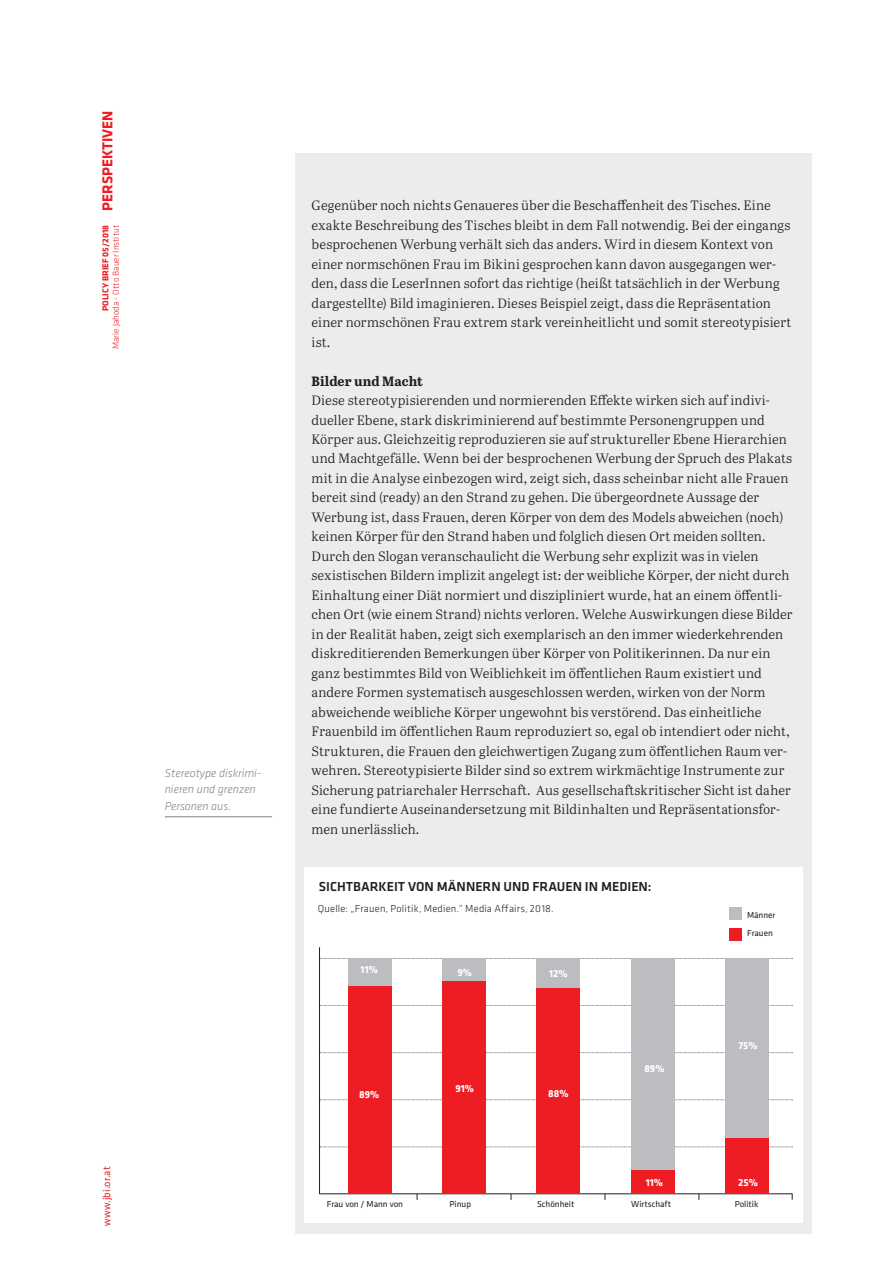
<style>
.page{position:relative;width:893px;height:1263px;background:#fff}
.page>*{position:absolute;margin:0;border:0;box-sizing:border-box;transform-origin:0 0}
.t1{font:13.5px/19.5px "Abril Text Lt";letter-spacing:.005em;color:#231f20}
.t2{font:500 13.5px "Klavika";color:#231f20}
.t3{font:700 13.5px "Abril Text";color:#231f20}
.t4{font:italic 300 12px/16.5px "Klavika";color:#808285}
.t5{font:300 10.5px "Klavika";letter-spacing:.015em;color:#231f20}
.t6{font:700 10.5px "Klavika";color:#fff}
.t7{font:10.5px "Klavika";letter-spacing:.01em;color:#ee1d23}
.t8{font:9px/18.3px "Klavika";color:#231f20}
.t9{font:700 9px "Klavika";color:#ee1d23}
.t10{font:300 9px "Klavika";color:#ee1d23}
.s1{font-size:15px}
</style>
<div class="page">
<div style="left:296px;top:153px;width:516px;height:1080px;background:#ececee"></div>
<hr style="left:165px;top:816px;width:107px;height:1px;background:#808285">
<div style="left:305px;top:867px;width:498px;height:356px;background:#fff"></div>
<svg style="left:320px;top:958px;width:473px;height:1px"></svg>
<svg style="left:320px;top:1005px;width:473px;height:1px"></svg>
<svg style="left:320px;top:1052px;width:473px;height:1px"></svg>
<svg style="left:320px;top:1099px;width:473px;height:1px"></svg>
<svg style="left:320px;top:1147px;width:473px;height:1px"></svg>
<hr style="left:319px;top:947px;width:1px;height:247px;background:#231f20">
<hr style="left:319px;top:1193px;width:473px;height:1px;background:#231f20">
<div style="left:348px;top:986px;width:43px;height:208px;background:#ee1d23"></div>
<div style="left:537px;top:988px;width:43px;height:206px;background:#ee1d23"></div>
<div style="left:631px;top:1169px;width:43px;height:25px;background:#ee1d23"></div>
<div style="left:631px;top:958px;width:43px;height:212px;background:#bcbdc0"></div>
<div style="left:729px;top:907px;width:13px;height:13px;background:#bcbdc0"></div>
<div style="left:729px;top:928px;width:13px;height:12px;background:#ee1d23"></div>
<div style="left:725px;top:958px;width:44px;height:180px;background:#bcbdc0"></div>
<div style="left:348px;top:958px;width:43px;height:28px;background:#bcbdc0"></div>
<div style="left:442px;top:958px;width:44px;height:24px;background:#bcbdc0"></div>
<div style="left:537px;top:958px;width:43px;height:30px;background:#bcbdc0"></div>
<div style="left:725px;top:1138px;width:44px;height:56px;background:#ee1d23"></div>
<div style="left:442px;top:982px;width:44px;height:212px;background:#ee1d23"></div>
<p class="t9" style="left:101px;top:311px;width:202px;rotate:-90deg">POLICY BRIEF 05/2018 <span class="s1">PERSPEKTIVEN</span></p>
<p class="t10" style="left:111px;top:349px;width:125px;rotate:-90deg">Marie Jahoda - Otto Bauer Institut</p>
<p class="t4" style="left:165px;top:764px;width:98px">Stereotype diskrimi&shy;nieren und grenzen<br>Personen aus.</p>
<p class="t7" style="left:101px;top:1226px;width:61px;rotate:-90deg">www.jbi.or.at</p>
<p class="t1" style="left:311px;top:195px;width:481px">Gegenüber noch nichts Genaueres über die Beschaffenheit des Tisches. Eine exakte Beschreibung des Tisches bleibt in dem Fall notwendig. Bei der eingangs besprochenen Werbung verhält sich das anders. Wird in diesem Kontext von einer normschönen Frau im Bikini gesprochen kann davon ausgegangen wer&shy;den, dass die LeserInnen sofort das richtige (heißt tatsächlich in der Werbung dargestellte) Bild imaginieren. Dieses Beispiel zeigt, dass die Repräsentation einer normschönen Frau extrem stark vereinheitlicht und somit stereotypisiert ist.</p>
<p class="t3" style="left:311px;top:373px;width:113px">Bilder und Macht</p>
<p class="t1" style="left:311px;top:390px;width:483px">Diese stereotypisierenden und normierenden Effekte wirken sich auf indivi&shy;dueller Ebene, stark diskriminierend auf bestimmte Personengruppen und Körper aus. Gleichzeitig reproduzieren sie auf struktureller Ebene Hierarchien und Machtgefälle. Wenn bei der besprochenen Werbung der Spruch des Plakats mit in die Analyse einbezogen wird, zeigt sich, dass scheinbar nicht alle Frauen bereit sind (ready) an den Strand zu gehen. Die übergeordnete Aussage der Werbung ist, dass Frauen, deren Körper von dem des Models abweichen (noch) keinen Körper für den Strand haben und folglich diesen Ort meiden sollten.<br>Durch den Slogan veranschaulicht die Werbung sehr explizit was in vielen sexistischen Bildern implizit angelegt ist: der weibliche Körper, der nicht durch Einhaltung einer Diät normiert und diszipliniert wurde, hat an einem öffentli&shy;chen Ort (wie einem Strand) nichts verloren. Welche Auswirkungen diese Bilder in der Realität haben, zeigt sich exemplarisch an den immer wiederkehrenden diskreditierenden Bemerkungen über Körper von Politikerinnen. Da nur ein ganz bestimmtes Bild von Weiblichkeit im öffentlichen Raum existiert und andere Formen systematisch ausgeschlossen werden, wirken von der Norm abweichende weibliche Körper ungewohnt bis verstörend. Das einheitliche Frauenbild im öffentlichen Raum reproduziert so, egal ob intendiert oder nicht, Strukturen, die Frauen den gleichwertigen Zugang zum öffentlichen Raum ver&shy;wehren. Stereotypisierte Bilder sind so extrem wirkmächtige Instrumente zur Sicherung patriarchaler Herrschaft. Aus gesellschaftskritischer Sicht ist daher eine fundierte Auseinandersetzung mit Bildinhalten und Repräsentationsfor&shy;men unerlässlich.</p>
<p class="t2" style="left:319px;top:879px;width:334px">SICHTBARKEIT VON MÄNNERN UND FRAUEN IN MEDIEN:</p>
<p class="t5" style="left:318px;top:903px;width:237px">Quelle: „Frauen, Politik, Medien.“ Media Affairs, 2018.</p>
<p class="t6" style="left:361px;top:964px;width:19px">11%</p>
<p class="t6" style="left:359px;top:1088px;width:22px">89%</p>
<p class="t6" style="left:457px;top:966px;width:16px">9%</p>
<p class="t6" style="left:455px;top:1083px;width:20px">91%</p>
<p class="t6" style="left:549px;top:967px;width:20px">12%</p>
<p class="t6" style="left:548px;top:1087px;width:22px">88%</p>
<p class="t6" style="left:644px;top:1063px;width:22px">89%</p>
<p class="t6" style="left:646px;top:1176px;width:19px">11%</p>
<p class="t8" style="left:747px;top:906px;width:30px">Männer<br>Frauen</p>
<p class="t6" style="left:738px;top:1040px;width:21px">75%</p>
<p class="t6" style="left:738px;top:1176px;width:21px">25%</p>
<p class="t8" style="left:327px;top:1195px;width:78px">Frau von / Mann von</p>
<p class="t8" style="left:450px;top:1195px;width:23px">Pinup</p>
<p class="t8" style="left:537px;top:1195px;width:39px">Schönheit</p>
<p class="t8" style="left:631px;top:1195px;width:41px">Wirtschaft</p>
<p class="t8" style="left:735px;top:1195px;width:25px">Politik</p>
</div>
